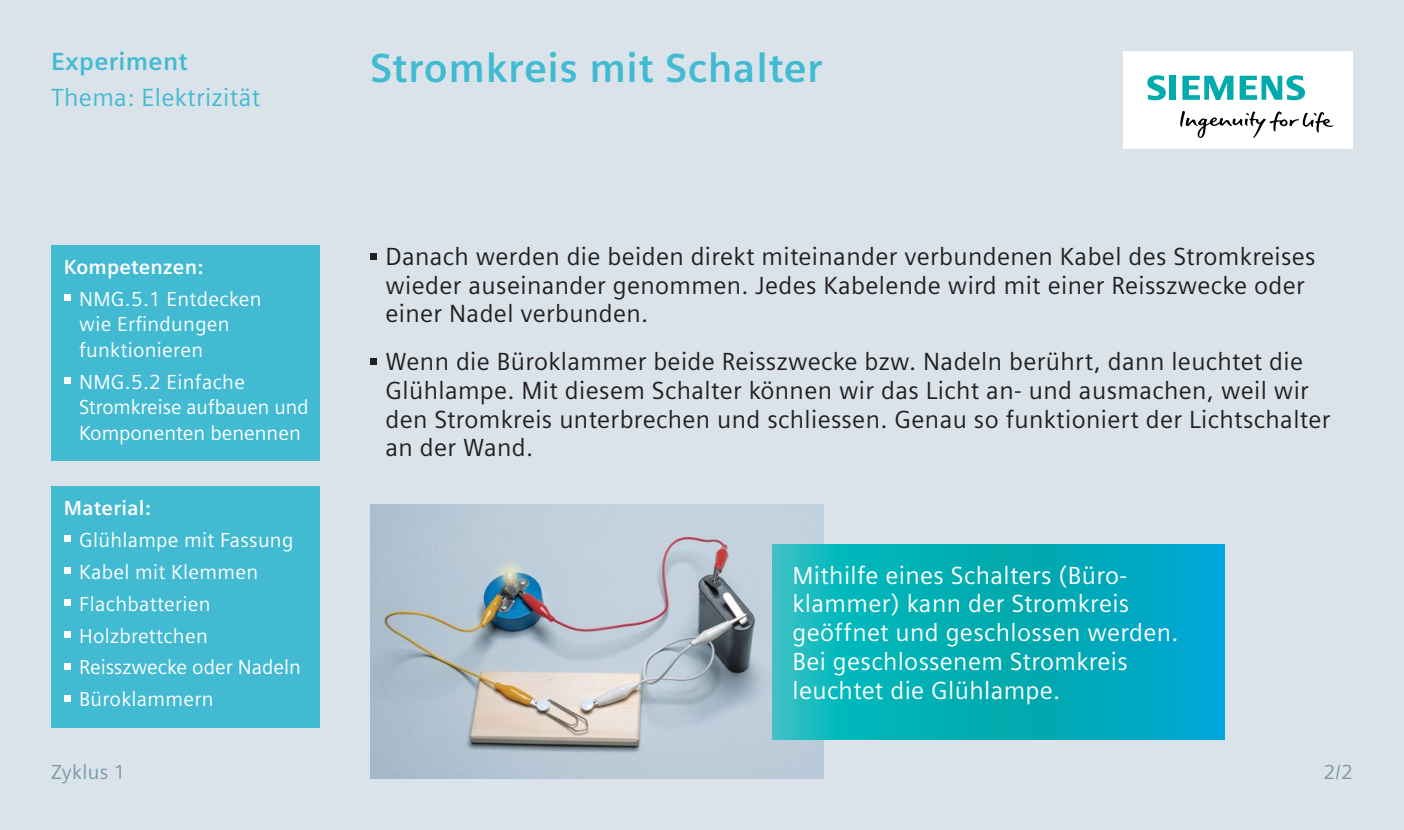
<style>
.page{position:relative;width:1404px;height:830px;background:#fff}
.page>*{position:absolute;margin:0;border:0;box-sizing:border-box;transform-origin:0 0}
.t1{font:700 40.5px "Siemens Sans";letter-spacing:.015em;color:#41bad2}
.t2{font:24.75px/28.8px "Siemens Sans";letter-spacing:.015em;color:#231f20}
.t3{font:24.75px/28.8px "Siemens Sans";letter-spacing:.015em;color:#fff}
.t4{font:24.75px "Siemens Sans";letter-spacing:.015em;color:#41bad2}
.t5{font:700 24.75px "Siemens Sans";letter-spacing:.015em;color:#41bad2}
.t6{font:20.25px/31.9px "Siemens Sans";letter-spacing:.015em;color:#fff}
.t7{font:700 20.25px "Siemens Sans";letter-spacing:.015em;color:#fff}
.t8{font:20.25px "Siemens Sans";letter-spacing:.015em;color:#7b99a9}
</style>
<div class="page">
<div style="left:0;top:0;width:1403px;height:829px;background:#dae3e9"></div>
<div style="left:370px;top:253px;width:6px;height:7px;background:#231f20"></div>
<div style="left:370px;top:358px;width:6px;height:7px;background:#231f20"></div>
<img style="left:370px;top:504px;width:453px;height:274px">
<svg style="left:772px;top:544px;width:452px;height:195px;background:#05aebb"></svg>
<div style="left:1123px;top:51px;width:229px;height:97px;background:#fff"></div>
<svg style="left:1180px;top:111px;width:153px;height:27px"></svg>
<svg style="left:1147px;top:75px;width:29px;height:25px"></svg>
<svg style="left:1182px;top:76px;width:51px;height:24px"></svg>
<svg style="left:1239px;top:75px;width:65px;height:25px"></svg>
<div style="left:51px;top:245px;width:268px;height:215px;background:#41bad2"></div>
<div style="left:64px;top:294px;width:6px;height:7px;background:#fff"></div>
<div style="left:64px;top:377px;width:6px;height:7px;background:#fff"></div>
<div style="left:51px;top:486px;width:268px;height:241px;background:#41bad2"></div>
<svg style="left:64px;top:535px;width:6px;height:6px"></svg>
<svg style="left:64px;top:567px;width:6px;height:6px"></svg>
<svg style="left:64px;top:599px;width:6px;height:6px"></svg>
<svg style="left:64px;top:631px;width:6px;height:6px"></svg>
<div style="left:64px;top:662px;width:6px;height:7px;background:#fff"></div>
<div style="left:64px;top:694px;width:6px;height:7px;background:#fff"></div>
<p class="t5" style="left:51px;top:47px;width:138px">Experiment</p>
<p class="t4" style="left:51px;top:84px;width:211px">Thema: Elektrizität</p>
<p class="t7" style="left:64px;top:255px;width:141px">Kompetenzen:</p>
<p class="t6" style="left:79px;top:286px;width:184px;line-height:25.4px">NMG.5.1 Entdecken wie Erfindungen funktionieren</p>
<p class="t6" style="left:79px;top:369px;width:231px;line-height:25.4px">NMG.5.2 Einfache<br>Stromkreise aufbauen und<br>Komponenten benennen</p>
<p class="t7" style="left:64px;top:496px;width:88px">Material:</p>
<p class="t6" style="left:79px;top:523px;width:223px">Glühlampe mit Fassung<br>Kabel mit Klemmen<br>Flachbatterien<br>Holzbrettchen<br>Reisszwecke oder Nadeln<br>Büroklammern</p>
<p class="t8" style="left:51px;top:760px;width:76px">Zyklus 1</p>
<h1 class="t1" style="left:370px;top:45px;width:454px">Stromkreis mit Schalter</h1>
<p class="t2" style="left:385px;top:242px;width:931px">Danach werden die beiden direkt miteinander verbundenen Kabel des Stromkreises wieder auseinander genommen. Jedes Kabelende wird mit einer Reisszwecke oder einer Nadel verbunden.</p>
<p class="t2" style="left:385px;top:347px;width:946px">Wenn die Büroklammer beide Reisszwecke bzw. Nadeln berührt, dann leuchtet die Glühlampe. Mit diesem Schalter können wir das Licht an- und ausmachen, weil wir den Stromkreis unterbrechen und schliessen. Genau so funktioniert der Lichtschalter an der Wand.</p>
<p class="t3" style="left:792px;top:560px;width:388px">Mithilfe eines Schalters (Büro&shy;klammer) kann der Stromkreis geöffnet und geschlossen werden.<br>Bei geschlossenem Stromkreis leuchtet die Glühlampe.</p>
<p class="t8" style="left:1323px;top:760px;width:31px">2/2</p>
</div>
